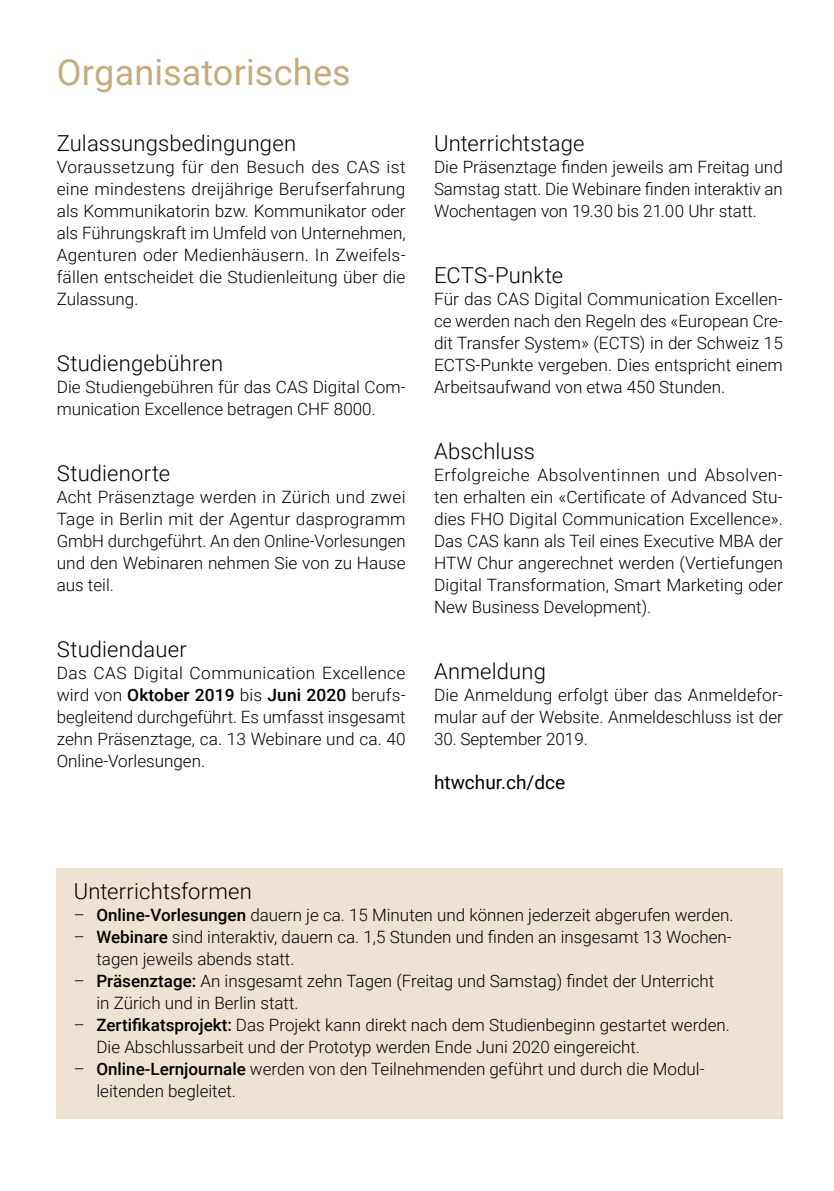
<style>
.page{position:relative;width:834px;height:1191px;background:#fff}
.page>*{position:absolute;margin:0;border:0;box-sizing:border-box;transform-origin:0 0}
.t1{font:36px "Roboto";letter-spacing:.005em;color:#c5ab7d}
.t2{font:300 22px "Roboto";letter-spacing:.005em;color:#000}
.t3{font:19px "Roboto";color:#000}
.t4{font:300 17px/22px "Roboto";color:#000}
.s1{font-weight:500}
</style>
<div class="page">
<div style="left:57px;top:868px;width:725px;height:251px;background:#eee3d2"></div>
<h1 class="t1" style="left:57px;top:47px;width:295px">Organisatorisches</h1>
<p class="t2" style="left:57px;top:128px;width:241px">Zulassungsbedingungen</p>
<p class="t4" style="left:57px;top:155px;width:350px;text-align:justify">Voraussetzung für den Besuch des CAS ist eine mindestens dreijährige Berufserfahrung als Kommunikatorin bzw. Kommunikator oder als Führungskraft im Umfeld von Unternehmen, Agenturen oder Medienhäusern. In Zweifels&shy;fällen entscheidet die Studienleitung über die Zulassung.</p>
<p class="t2" style="left:57px;top:348px;width:168px">Studiengebühren</p>
<p class="t4" style="left:57px;top:375px;width:350px">Die Studiengebühren für das CAS Digital Com&shy;munication Excellence betragen CHF 8000.</p>
<p class="t2" style="left:57px;top:458px;width:115px">Studienorte</p>
<p class="t4" style="left:57px;top:485px;width:350px;text-align:justify">Acht Präsenztage werden in Zürich und zwei Tage in Berlin mit der Agentur dasprogramm GmbH durchgeführt. An den Online-Vorlesungen und den Webinaren nehmen Sie von zu Hause aus teil.</p>
<p class="t2" style="left:57px;top:634px;width:131px">Studiendauer</p>
<p class="t4" style="left:57px;top:661px;width:350px;text-align:justify">Das CAS Digital Communication Excellence wird von <span class="s1">Oktober 2019</span> bis <span class="s1">Juni 2020</span> berufs&shy;begleitend durchgeführt. Es umfasst insgesamt zehn Präsenztage, ca. 13 Webinare und ca. 40<br>Online-Vorlesungen.</p>
<p class="t2" style="left:434px;top:128px;width:152px">Unterrichtstage</p>
<p class="t4" style="left:434px;top:155px;width:350px;text-align:justify">Die Präsenztage finden jeweils am Freitag und Samstag statt. Die Webinare finden interaktiv an Wochentagen von 19.30 bis 21.00 Uhr statt.</p>
<p class="t2" style="left:434px;top:260px;width:130px">ECTS-Punkte</p>
<p class="t4" style="left:434px;top:287px;width:350px;text-align:justify">Für das CAS Digital Communication Excellen&shy;ce werden nach den Regeln des «European Cre&shy;dit Transfer System» (ECTS) in der Schweiz 15<br>ECTS-Punkte vergeben. Dies entspricht einem Arbeitsaufwand von etwa 450 Stunden.</p>
<p class="t2" style="left:434px;top:436px;width:103px">Abschluss</p>
<p class="t4" style="left:434px;top:463px;width:350px;text-align:justify">Erfolgreiche Absolventinnen und Absolven&shy;ten erhalten ein «Certificate of Advanced Stu&shy;dies FHO Digital Communication Excellence».<br>Das CAS kann als Teil eines Executive MBA der HTW Chur angerechnet werden (Vertiefungen Digital Transformation, Smart Marketing oder New Business Development).</p>
<p class="t2" style="left:434px;top:656px;width:113px">Anmeldung</p>
<p class="t4" style="left:434px;top:683px;width:350px">Die Anmeldung erfolgt über das Anmeldefor&shy;mular auf der Website. Anmeldeschluss ist der</p>
<p class="t4" style="left:434px;top:727px;width:155px">30. September 2019.</p>
<p class="t3" style="left:434px;top:769px;width:133px">htwchur.ch/dce</p>
<p class="t2" style="left:74px;top:876px;width:180px">Unterrichtsformen</p>
<p class="t4" style="left:74px;top:903px;width:661px">– <span class="s1">Online-Vorlesungen</span> dauern je ca. 15 Minuten und können jederzeit abgerufen werden.</p>
<p class="t4" style="left:96px;top:925px;width:636px;text-indent:-23px">– <span class="s1">Webinare</span> sind interaktiv, dauern ca. 1,5 Stunden und finden an insgesamt 13 Wochen&shy;tagen jeweils abends statt.</p>
<p class="t4" style="left:96px;top:969px;width:619px;text-indent:-23px">– <span class="s1">Präsenztage:</span> An insgesamt zehn Tagen (Freitag und Samstag) findet der Unterricht in Zürich und in Berlin statt.</p>
<p class="t4" style="left:96px;top:1013px;width:635px;text-indent:-23px">– <span class="s1">Zertifikatsprojekt:</span> Das Projekt kann direkt nach dem Studienbeginn gestartet werden.<br>Die Abschlussarbeit und der Prototyp werden Ende Juni 2020 eingereicht.</p>
<p class="t4" style="left:96px;top:1057px;width:608px;text-indent:-23px">– <span class="s1">Online-Lernjournale</span> werden von den Teilnehmenden geführt und durch die Modul&shy;leitenden begleitet.</p>
</div>
